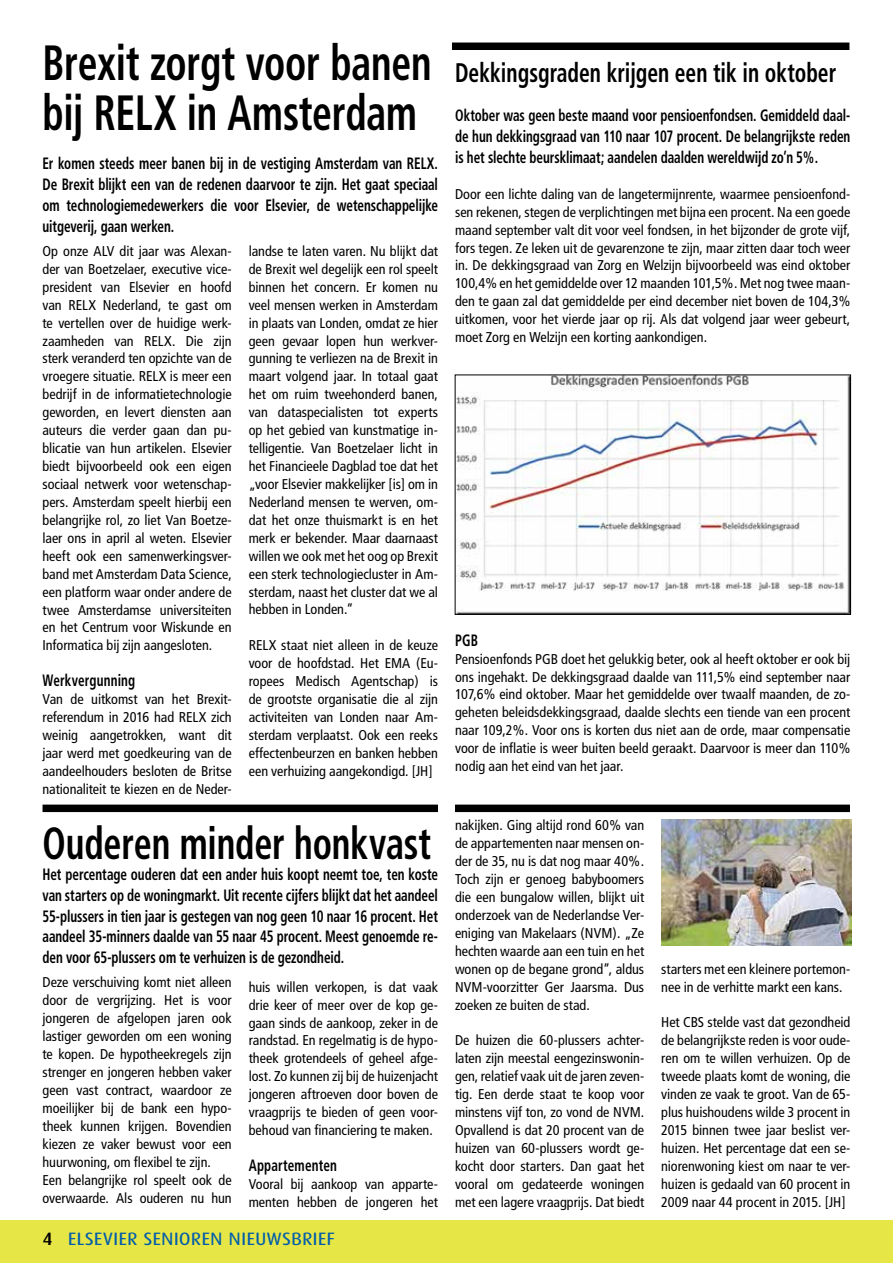
<style>
.page{position:relative;width:893px;height:1263px;background:#fff}
.page>*{position:absolute;margin:0;border:0;box-sizing:border-box;transform-origin:0 0}
.t1{font:700 condensed 49.5px/50.8px "Frutiger";letter-spacing:-.005em;color:#000;scale:.8 1}
.t2{font:700 condensed 45px "Frutiger";letter-spacing:-.005em;color:#000;scale:.8 1}
.t3{font:700 condensed 26.85px "Frutiger";color:#000;scale:.8 1}
.t4{font:18px "Dax Condensed";color:#005daa;scale:1.25 1}
.t5{font:700 condensed 16.5px/20.9px "Frutiger";letter-spacing:-.005em;color:#000;text-align:justify;scale:.8 1}
.t6{font:condensed 14.25px/18px "Frutiger";letter-spacing:-.005em;color:#000;text-align:justify}
.s1{font-weight:500;color:#000}
</style>
<div class="page">
<div style="left:0;top:1220px;width:893px;height:43px;background:#e6e646"></div>
<div style="left:43px;top:804px;width:395px;height:8px;background:#000"></div>
<div style="left:455px;top:804px;width:395px;height:8px;background:#000"></div>
<div style="left:452px;top:43px;width:397px;height:7px;background:#000"></div>
<img style="left:457px;top:377px;width:392px;height:236px">
<div style="left:455px;top:375px;width:396px;height:240px;border:1px solid #000"></div>
<img style="left:661px;top:820px;width:190px;height:126px">
<h1 class="t1" style="left:43px;top:37px;width:488px">Brexit zorgt voor banen bij RELX in Amsterdam</h1>
<p class="t5" style="left:43px;top:153px;width:496px">Er komen steeds meer banen bij in de vestiging Amsterdam van RELX.<br>De Brexit blijkt een van de redenen daarvoor te zijn. Het gaat speciaal om technologiemedewerkers die voor Elsevier, de wetenschappelijke uitgeverij, gaan werken.</p>
<p class="t6" style="left:43px;top:242px;width:191px">Op onze ALV dit jaar was Alexan&shy;der van Boetzelaer, executive vice&shy;president van Elsevier en hoofd van RELX Nederland, te gast om te vertellen over de huidige werk&shy;zaamheden van RELX. Die zijn sterk veranderd ten opzichte van de vroegere situatie. RELX is meer een bedrijf in de informatietechnologie geworden, en levert diensten aan auteurs die verder gaan dan pu&shy;blicatie van hun artikelen. Elsevier biedt bijvoorbeeld ook een eigen sociaal netwerk voor wetenschap&shy;pers. Amsterdam speelt hierbij een belangrijke rol, zo liet Van Boetze&shy;laer ons in april al weten. Elsevier heeft ook een samenwerkingsver&shy;band met Amsterdam Data Science, een platform waar onder andere de twee Amsterdamse universiteiten en het Centrum voor Wiskunde en Informatica bij zijn aangesloten.</p>
<p class="t5" style="left:43px;top:670px;width:117px">Werkvergunning</p>
<p class="t6" style="left:43px;top:690px;width:191px">Van de uitkomst van het Brexit&shy;referendum in 2016 had RELX zich weinig aangetrokken, want dit jaar werd met goedkeuring van de aandeelhouders besloten de Britse nationaliteit te kiezen en de Neder-</p>
<p class="t6" style="left:249px;top:242px;width:191px">landse te laten varen. Nu blijkt dat de Brexit wel degelijk een rol speelt binnen het concern. Er komen nu veel mensen werken in Amsterdam in plaats van Londen, omdat ze hier geen gevaar lopen hun werkver&shy;gunning te verliezen na de Brexit in maart volgend jaar. In totaal gaat het om ruim tweehonderd banen, van dataspecialisten tot experts op het gebied van kunstmatige in&shy;telligentie. Van Boetzelaer licht in het Financieele Dagblad toe dat het „voor Elsevier makkelijker [is] om in Nederland mensen te werven, om&shy;dat het onze thuismarkt is en het merk er bekender. Maar daarnaast willen we ook met het oog op Brexit een sterk technologiecluster in Am&shy;sterdam, naast het cluster dat we al hebben in Londen.”</p>
<p class="t6" style="left:249px;top:636px;width:191px">RELX staat niet alleen in de keuze voor de hoofdstad. Het EMA (Eu&shy;ropees Medisch Agentschap) is de grootste organisatie die al zijn activiteiten van Londen naar Am&shy;sterdam verplaatst. Ook een reeks effectenbeurzen en banken hebben een verhuizing aangekondigd. [JH]</p>
<h2 class="t2" style="left:43px;top:816px;width:487px">Ouderen minder honkvast</h2>
<p class="t5" style="left:43px;top:863px;width:496px">Het percentage ouderen dat een ander huis koopt neemt toe, ten koste van starters op de woningmarkt. Uit recente cijfers blijkt dat het aandeel 55-plussers in tien jaar is gestegen van nog geen 10 naar 16 procent. Het aandeel 35-minners daalde van 55 naar 45 procent. Meest genoemde re&shy;den voor 65-plussers om te verhuizen is de gezondheid.</p>
<p class="t6" style="left:43px;top:973px;width:191px;text-align:left">Deze verschuiving komt niet alleen door de vergrijzing. Het is voor jongeren de afgelopen jaren ook lastiger geworden om een woning te kopen. De hypotheekregels zijn strenger en jongeren hebben vaker geen vast contract, waardoor ze moeilijker bij de bank een hypo&shy;theek kunnen krijgen. Bovendien kiezen ze vaker bewust voor een huurwoning, om flexibel te zijn.<br>Een belangrijke rol speelt ook de overwaarde. Als ouderen nu hun</p>
<p class="t6" style="left:249px;top:978px;width:191px">huis willen verkopen, is dat vaak drie keer of meer over de kop ge&shy;gaan sinds de aankoop, zeker in de randstad. En regelmatig is de hypo&shy;theek grotendeels of geheel afge&shy;lost. Zo kunnen zij bij de huizenjacht jongeren aftroeven door boven de vraagprijs te bieden of geen voor&shy;behoud van financiering te maken.</p>
<p class="t5" style="left:249px;top:1155px;width:112px">Appartementen</p>
<p class="t6" style="left:249px;top:1175px;width:191px">Vooral bij aankoop van apparte&shy;menten hebben de jongeren het</p>
<p class="t4" style="left:43px;top:1229px;width:235px"><span class="s1">4</span> ELSEVIER SENIOREN NIEUWSBRIEF</p>
<h3 class="t3" style="left:455px;top:57px;width:478px">Dekkingsgraden krijgen een tik in oktober</h3>
<p class="t5" style="left:455px;top:105px;width:496px">Oktober was geen beste maand voor pensioenfondsen. Gemiddeld daal&shy;de hun dekkingsgraad van 110 naar 107 procent. De belangrijkste reden is het slechte beursklimaat; aandelen daalden wereldwijd zo’n 5%.</p>
<p class="t6" style="left:455px;top:185px;width:397px">Door een lichte daling van de langetermijnrente, waarmee pensioenfond&shy;sen rekenen, stegen de verplichtingen met bijna een procent. Na een goede maand september valt dit voor veel fondsen, in het bijzonder de grote vijf, fors tegen. Ze leken uit de gevarenzone te zijn, maar zitten daar toch weer in. De dekkingsgraad van Zorg en Welzijn bijvoorbeeld was eind oktober 100,4% en het gemiddelde over 12 maanden 101,5%. Met nog twee maan&shy;den te gaan zal dat gemiddelde per eind december niet boven de 104,3% uitkomen, voor het vierde jaar op rij. Als dat volgend jaar weer gebeurt, moet Zorg en Welzijn een korting aankondigen.</p>
<p class="t5" style="left:455px;top:629px;width:30px">PGB</p>
<p class="t6" style="left:455px;top:650px;width:397px">Pensioenfonds PGB doet het gelukkig beter, ook al heeft oktober er ook bij ons ingehakt. De dekkingsgraad daalde van 111,5% eind september naar 107,6% eind oktober. Maar het gemiddelde over twaalf maanden, de zo&shy;geheten beleidsdekkingsgraad, daalde slechts een tiende van een procent naar 109,2%. Voor ons is korten dus niet aan de orde, maar compensatie voor de inflatie is weer buiten beeld geraakt. Daarvoor is meer dan 110% nodig aan het eind van het jaar.</p>
<p class="t6" style="left:455px;top:816px;width:191px">nakijken. Ging altijd rond 60% van de appartementen naar mensen on&shy;der de 35, nu is dat nog maar 40%.<br>Toch zijn er genoeg babyboomers die een bungalow willen, blijkt uit onderzoek van de Nederlandse Ver&shy;eniging van Makelaars (NVM). „Ze hechten waarde aan een tuin en het wonen op de begane grond”, aldus NVM-voorzitter Ger Jaarsma. Dus zoeken ze buiten de stad.</p>
<p class="t6" style="left:455px;top:1031px;width:191px">De huizen die 60-plussers achter&shy;laten zijn meestal eengezinswonin&shy;gen, relatief vaak uit de jaren zeven&shy;tig. Een derde staat te koop voor minstens vijf ton, zo vond de NVM.<br>Opvallend is dat 20 procent van de huizen van 60-plussers wordt ge&shy;kocht door starters. Dan gaat het vooral om gedateerde woningen met een lagere vraagprijs. Dat biedt</p>
<p class="t6" style="left:661px;top:960px;width:191px">starters met een kleinere portemon&shy;nee in de verhitte markt een kans.</p>
<p class="t6" style="left:661px;top:1013px;width:191px">Het CBS stelde vast dat gezondheid de belangrijkste reden is voor oude&shy;ren om te willen verhuizen. Op de tweede plaats komt de woning, die vinden ze vaak te groot. Van de 65- plus huishoudens wilde 3 procent in 2015 binnen twee jaar beslist ver&shy;huizen. Het percentage dat een se&shy;niorenwoning kiest om naar te ver&shy;huizen is gedaald van 60 procent in 2009 naar 44 procent in 2015. [JH]</p>
</div>
